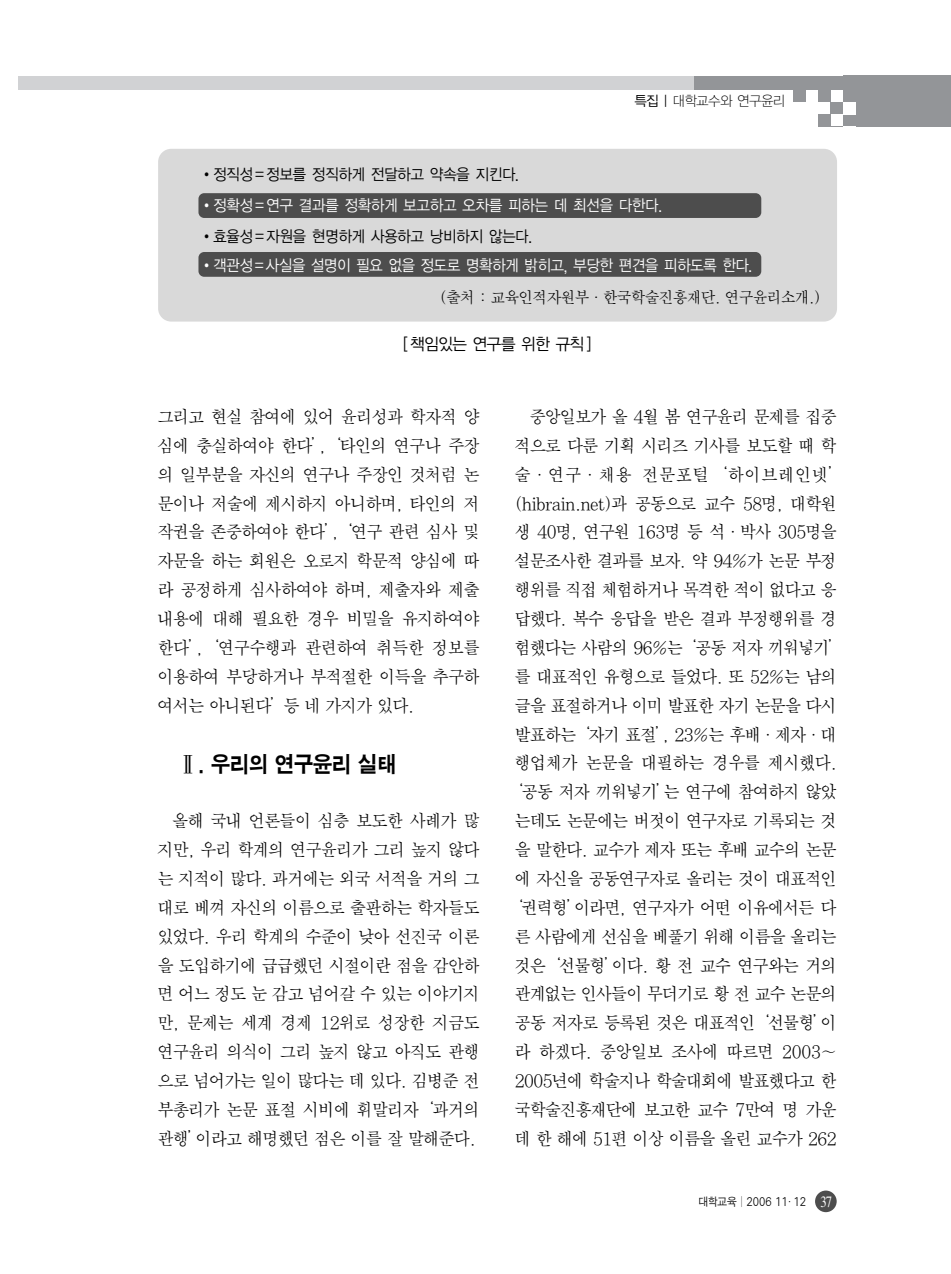
<style>
.page{position:relative;width:951px;height:1274px;background:#fff}
.page>*{position:absolute;margin:0;border:0;box-sizing:border-box;transform-origin:0 0}
.t1{font:22.75px "SM Ago K";letter-spacing:-.07em;color:#000;scale:.9 1}
.t2{font:17.5px/28.9px "SM Amu";letter-spacing:-.075em;color:#000;text-align:justify;scale:.94 1}
.t3{font:17.5px "SM Amu";letter-spacing:-.05em;color:#000;scale:.94 1}
.t4{font:17.5px "SM Amu";letter-spacing:.025em;color:#000;scale:.94 1}
.t5{font:16.62px "YGO12";letter-spacing:-.105em;color:#000;scale:.95 1}
.t6{font:15.75px/31px "YGO12";letter-spacing:-.085em;color:#000;scale:.92 1}
.t7{font:15.75px/32.4px "YGO12";letter-spacing:-.095em;color:#fff;scale:.92 1}
.t8{font:14px "YGO11";letter-spacing:-.105em;color:#000;scale:.95 1}
.t9{font:11.38px "SM Ago J";letter-spacing:-.07em;color:#000;scale:.9 1}
.s1{font-family:"YGO12"}
.s2{color:#fff}
.s3{font-family:"SM Amu";color:#000}
.s4{font-family:"Times";font-size:15.75px;color:#fff}
</style>
<div class="page">
<div style="left:843px;top:76px;width:108px;height:50px;background:#939598"></div>
<div style="left:843px;top:102px;width:12px;height:12px;background:#fff"></div>
<div style="left:793px;top:90px;width:13px;height:12px;background:#939598"></div>
<div style="left:831px;top:102px;width:12px;height:12px;background:#939598"></div>
<div style="left:818px;top:90px;width:13px;height:12px;background:#939598"></div>
<div style="left:818px;top:114px;width:13px;height:12px;background:#939598"></div>
<div style="left:19px;top:76px;width:697px;height:13px;background:#d1d2d4"></div>
<div style="left:694px;top:76px;width:217px;height:13px;background:#939598"></div>
<div style="left:815px;top:1191px;width:22px;height:21px;background:#4d4d4d;border-radius:50%"></div>
<div style="left:158px;top:149px;width:679px;height:173px;background:#d9d9d9;border-radius:13px"></div>
<div style="left:198px;top:193px;width:563px;height:25px;background:#4d4d4d;border-radius:6px"></div>
<div style="left:198px;top:252px;width:563px;height:25px;background:#4d4d4d;border-radius:6px"></div>
<p class="t8" style="left:634px;top:94px;width:161px"><span class="s1">특집 |</span> 대학교수와 연구윤리</p>
<p class="t6" style="left:213px;top:160px;width:491px">정직성`=`정보를 정직하게 전달하고 약속을 지킨다.<br><span class="s2">정확성`=`연구 결과를 정확하게 보고하고 오차를 피하는 데 최선을 다한다. </span>효율성`=`자원을 현명하게 사용하고 낭비하지 않는다.</p>
<p class="t7" style="left:440px;top:250px;width:416px;text-indent:-227px">객관성`=`사실을 설명이 필요 없을 정도로 명확하게 밝히고, 부당한 편견을 피하도록 한다.<br><span class="s3">(출처 : 교육인적자원부·한국학술진흥재단. 연구윤리소개.)</span></p>
<p class="t5" style="left:403px;top:336px;width:201px">[`책임있는 연구를 위한 규칙`]</p>
<p class="t2" style="left:157px;top:403px;width:345px">그리고 현실 참여에 있어 윤리성과 학자적 양 심에 충실하여야 한다’, ‘타인의 연구나 주장 의 일부분을 자신의 연구나 주장인 것처럼 논 문이나 저술에 제시하지 아니하며, 타인의 저 작권을 존중하여야 한다’, ‘연구 관련 심사 및 자문을 하는 회원은 오로지 학문적 양심에 따 라 공정하게 심사하여야 하며, 제출자와 제출 내용에 대해 필요한 경우 비밀을 유지하여야 한다’, ‘연구수행과 관련하여 취득한 정보를 이용하여 부당하거나 부적절한 이득을 추구하 여서는 아니된다’등 네 가지가 있다.</p>
<p class="t1" style="left:178px;top:754px;width:245px">Ⅱ. 우리의 연구윤리 실태</p>
<p class="t2" style="left:157px;top:808px;width:345px;text-indent:15px">올해 국내 언론들이 심층 보도한 사례가 많 지만, 우리 학계의 연구윤리가 그리 높지 않다 는 지적이 많다. 과거에는 외국 서적을 거의 그 대로 베껴 자신의 이름으로 출판하는 학자들도 있었다. 우리 학계의 수준이 낮아 선진국 이론 을 도입하기에 급급했던 시절이란 점을 감안하 면 어느 정도 눈 감고 넘어갈 수 있는 이야기지 만, 문제는 세계 경제 12위로 성장한 지금도 연구윤리 의식이 그리 높지 않고 아직도 관행 으로 넘어가는 일이 많다는 데 있다. 김병준 전 부총리가 논문 표절 시비에 휘말리자‘과거의 관행’이라고 해명했던 점은 이를 잘 말해준다.</p>
<p class="t2" style="left:529px;top:403px;width:329px">중앙일보가 올 4월 봄 연구윤리 문제를 집중</p>
<p class="t2" style="left:515px;top:432px;width:345px">적으로 다룬 기획 시리즈 기사를 보도할 때 학</p>
<p class="t4" style="left:515px;top:467px;width:353px">술·연구·채용 전문포털‘하이브레인넷’</p>
<p class="t2" style="left:515px;top:490px;width:345px">(hibrain.net)과 공동으로 교수 58명, 대학원</p>
<p class="t2" style="left:515px;top:519px;width:345px">생 40명, 연구원 163명 등 석·박사 305명을</p>
<p class="t2" style="left:515px;top:548px;width:345px">설문조사한 결과를 보자. 약 94%가 논문 부정</p>
<p class="t2" style="left:515px;top:577px;width:345px">행위를 직접 체험하거나 목격한 적이 없다고 응</p>
<p class="t2" style="left:515px;top:605px;width:345px">답했다. 복수 응답을 받은 결과 부정행위를 경</p>
<p class="t2" style="left:515px;top:634px;width:353px">험했다는 사람의 96%는‘공동 저자 끼워넣기’</p>
<p class="t2" style="left:515px;top:663px;width:345px">를 대표적인 유형으로 들었다. 또 52%는 남의</p>
<p class="t2" style="left:515px;top:692px;width:345px">글을 표절하거나 이미 발표한 자기 논문을 다시</p>
<p class="t2" style="left:515px;top:721px;width:345px">발표하는‘자기 표절’, 23%는 후배·제자·대</p>
<p class="t3" style="left:515px;top:755px;width:345px">행업체가 논문을 대필하는 경우를 제시했다.</p>
<p class="t2" style="left:506px;top:779px;width:353px">‘공동 저자 끼워넣기’는 연구에 참여하지 않았</p>
<p class="t2" style="left:515px;top:808px;width:345px">는데도 논문에는 버젓이 연구자로 기록되는 것</p>
<p class="t2" style="left:515px;top:836px;width:345px">을 말한다. 교수가 제자 또는 후배 교수의 논문</p>
<p class="t2" style="left:515px;top:865px;width:345px">에 자신을 공동연구자로 올리는 것이 대표적인</p>
<p class="t2" style="left:506px;top:894px;width:353px">‘권력형’이라면, 연구자가 어떤 이유에서든 다</p>
<p class="t2" style="left:515px;top:923px;width:345px">른 사람에게 선심을 베풀기 위해 이름을 올리는</p>
<p class="t2" style="left:515px;top:952px;width:345px">것은‘선물형’이다. 황 전 교수 연구와는 거의</p>
<p class="t2" style="left:515px;top:981px;width:345px">관계없는 인사들이 무더기로 황 전 교수 논문의</p>
<p class="t2" style="left:515px;top:1010px;width:345px">공동 저자로 등록된 것은 대표적인‘선물형’이</p>
<p class="t3" style="left:515px;top:1044px;width:345px">라 하겠다. 중앙일보 조사에 따르면 2003∼</p>
<p class="t2" style="left:515px;top:1067px;width:345px">2005년에 학술지나 학술대회에 발표했다고 한</p>
<p class="t2" style="left:515px;top:1096px;width:345px">국학술진흥재단에 보고한 교수 7만여 명 가운</p>
<p class="t2" style="left:515px;top:1125px;width:345px">데 한 해에 51편 이상 이름을 올린 교수가 262</p>
<p class="t9" style="left:698px;top:1197px;width:151px">대학교육 | 2006 11₩12 <span class="s4">37</span></p>
</div>
